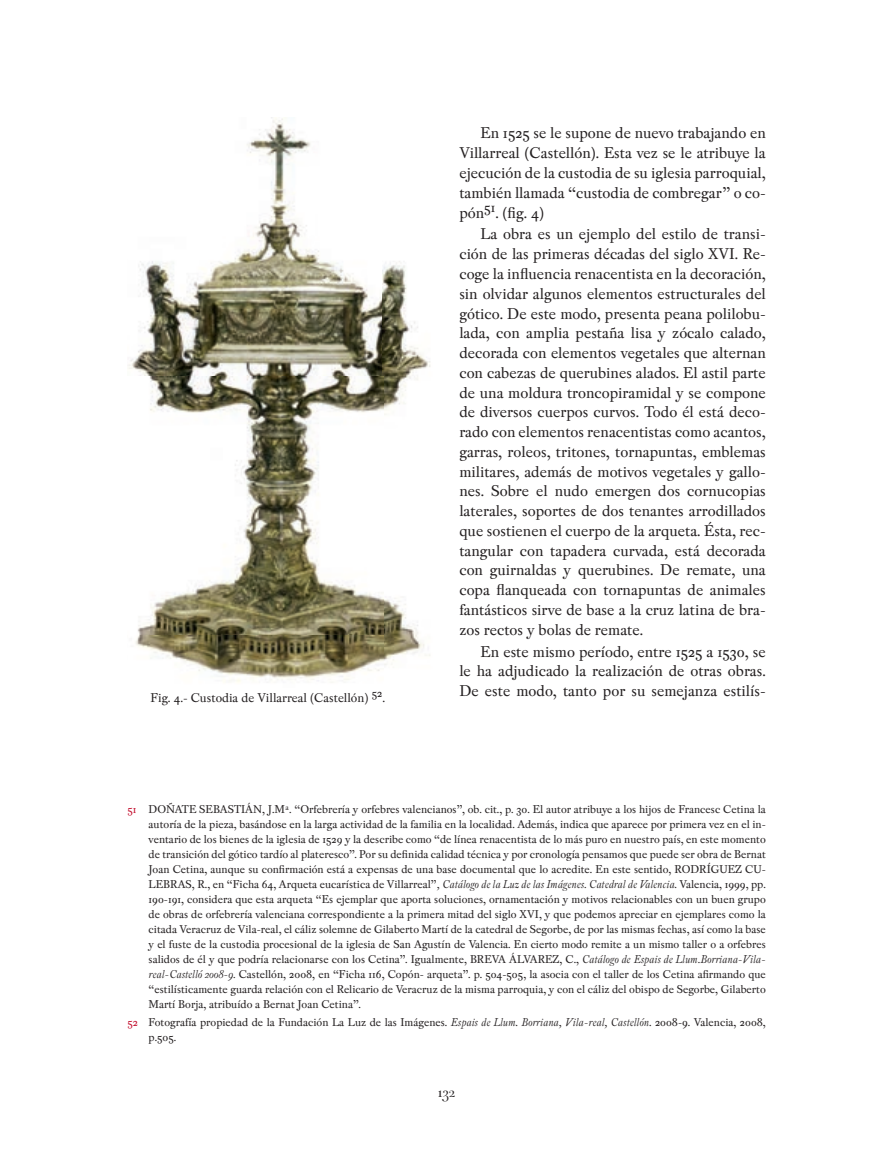
<style>
.page{position:relative;width:892px;height:1170px;background:#fff}
.page>*{position:absolute;margin:0;border:0;box-sizing:border-box;transform-origin:0 0}
.t1{font:18px "Peleguer";color:#231f20}
.t2{font:16.5px/19.8px "Pradell";color:#231f20;text-align:justify}
.t3{font:13.5px "Pradell";color:#231f20}
.t4{font:12px/15px "Pradell";color:#231f20;text-align:justify}
.s1{color:#c3102f}
.s2{font-style:italic}
</style>
<div class="page">
<img style="left:128px;top:118px;width:303px;height:565px">
<p class="t3" style="left:150px;top:689px;width:236px">Fig. 4.- Custodia de Villarreal (Castellón) <sup>52</sup>.</p>
<h2 class="t2" style="left:459px;top:123px;width:308px;text-indent:21px">En 1525 se le supone de nuevo trabajando en Villarreal (Castellón). Esta vez se le atribuye la ejecución de la custodia de su iglesia parroquial, también llamada “custodia de combregar” o co&shy;pón<sup>51</sup>. (fig. 4)</h2>
<p class="t2" style="left:459px;top:224px;width:308px;text-indent:21px">La obra es un ejemplo del estilo de transi&shy;ción de las primeras décadas del siglo XVI. Re&shy;coge la influencia renacentista en la decoración, sin olvidar algunos elementos estructurales del gótico. De este modo, presenta peana polilobu&shy;lada, con amplia pestaña lisa y zócalo calado, decorada con elementos vegetales que alternan con cabezas de querubines alados. El astil parte de una moldura troncopiramidal y se compone de diversos cuerpos curvos. Todo él está deco&shy;rado con elementos renacentistas como acantos, garras, roleos, tritones, tornapuntas, emblemas militares, además de motivos vegetales y gallo&shy;nes. Sobre el nudo emergen dos cornucopias laterales, soportes de dos tenantes arrodillados que sostienen el cuerpo de la arqueta. Ésta, rec&shy;tangular con tapadera curvada, está decorada con guirnaldas y querubines. De remate, una copa flanqueada con tornapuntas de animales fantásticos sirve de base a la cruz latina de bra&shy;zos rectos y bolas de remate.</p>
<h2 class="t2" style="left:459px;top:641px;width:308px;text-indent:21px">En este mismo período, entre 1525 a 1530, se le ha adjudicado la realización de otras obras.<br>De este modo, tanto por su semejanza estilís-</h2>
<p class="t4" style="left:148px;top:802px;width:618px;text-indent:-21px"><span class="s1">51</span> DOÑATE SEBASTIÁN, J.Mª. “Orfebrería y orfebres valencianos”, ob. cit., p. 30. El autor atribuye a los hijos de Francesc Cetina la autoría de la pieza, basándose en la larga actividad de la familia en la localidad. Además, indica que aparece por primera vez en el in&shy;ventario de los bienes de la iglesia de 1529 y la describe como “de línea renacentista de lo más puro en nuestro país, en este momento de transición del gótico tardío al plateresco”. Por su definida calidad técnica y por cronología pensamos que puede ser obra de Bernat Joan Cetina, aunque su confirmación está a expensas de una base documental que lo acredite. En este sentido, RODRÍGUEZ CU-LEBRAS, R., en “Ficha 64, Arqueta eucarística de Villarreal”<span class="s2">, Catálogo de la Luz de las Imágenes. Catedral de Valencia</span>. Valencia, 1999, pp.<br>190-191, considera que esta arqueta “Es ejemplar que aporta soluciones, ornamentación y motivos relacionables con un buen grupo de obras de orfebrería valenciana correspondiente a la primera mitad del siglo XVI, y que podemos apreciar en ejemplares como la citada Veracruz de Vila-real, el cáliz solemne de Gilaberto Martí de la catedral de Segorbe, de por las mismas fechas, así como la base y el fuste de la custodia procesional de la iglesia de San Agustín de Valencia. En cierto modo remite a un mismo taller o a orfebres salidos de él y que podría relacionarse con los Cetina”. Igualmente, BREVA ÁLVAREZ, C., <span class="s2">Catálogo de Espais de Llum.Borriana-Vila&shy;real-Castelló 2008-9.</span> Castellón, 2008, en “Ficha 116, Copón- arqueta”. p. 504-505, la asocia con el taller de los Cetina afirmando que “estilísticamente guarda relación con el Relicario de Veracruz de la misma parroquia, y con el cáliz del obispo de Segorbe, Gilaberto Martí Borja, atribuído a Bernat Joan Cetina”.</p>
<p class="t4" style="left:148px;top:1014px;width:618px;text-indent:-21px"><span class="s1">52</span> Fotografía propiedad de la Fundación La Luz de las Imágenes. <span class="s2">Espais de Llum</span>. <span class="s2">Borriana, Vila-real, Castellón</span>. 2008-9. Valencia, 2008, p.505.</p>
<h1 class="t1" style="left:438px;top:1081px;width:19px">132</h1>
</div>
